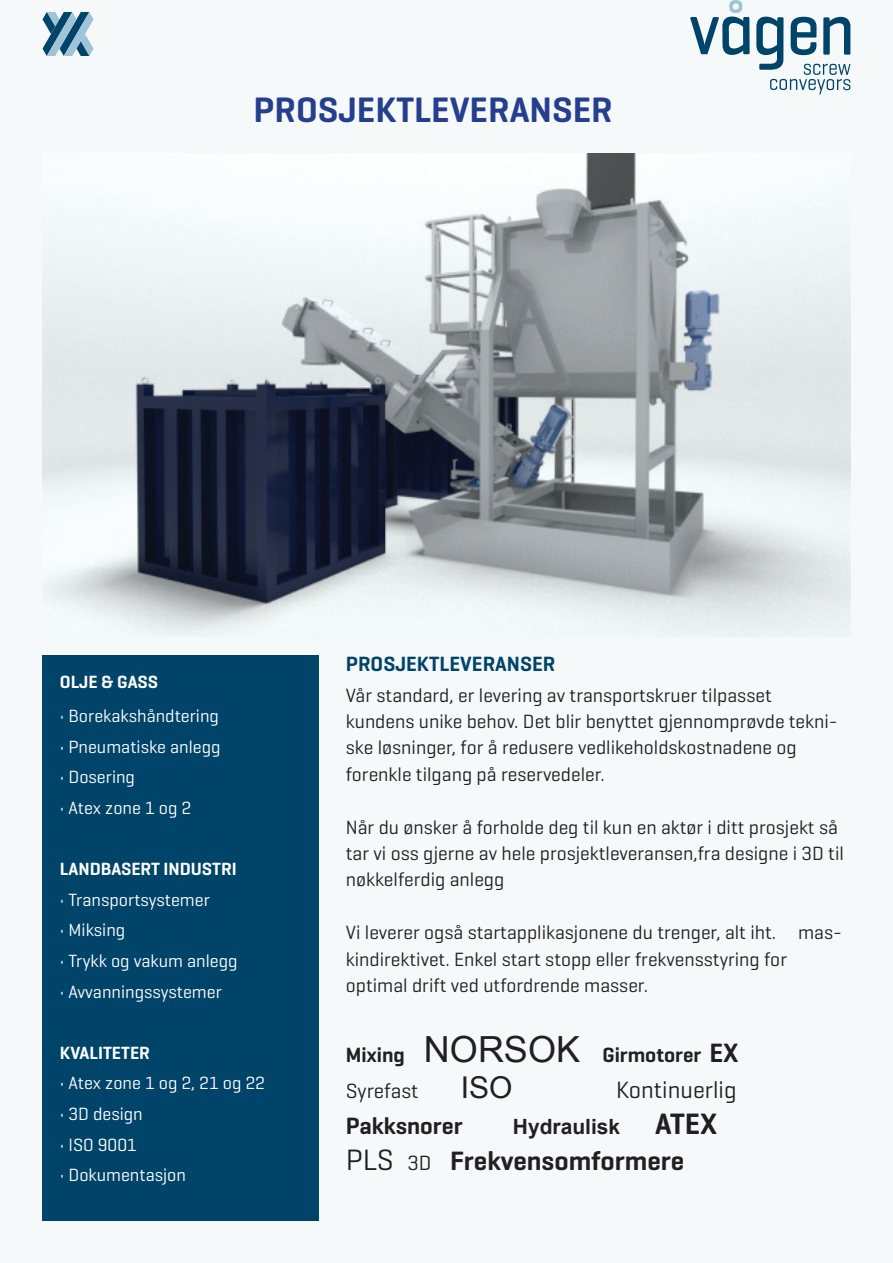
<style>
.page{position:relative;width:893px;height:1263px;background:#f6f9fa}
.page>*{position:absolute;margin:0;border:0;box-sizing:border-box;transform-origin:0 0}
.t1{font:600 36px "Geogrotesque";color:#253f8e}
.t2{font:30px "Arial";color:#231f20}
.t3{font:600 27px "Geogrotesque";color:#231f20}
.t4{font:24px "Geogrotesque";color:#231f20}
.t5{font:600 24px "Geogrotesque";color:#231f20}
.t6{font:600 21px/36px "Geogrotesque";color:#231f20}
.t7{font:600 21px "Geogrotesque";color:#00446a}
.t8{font:700 21px "Arial";color:#231f20}
.t9{font:19.5px/26.4px "Geogrotesque";color:#231f20}
.t10{font:18px "Geogrotesque";color:#fff}
.t11{font:600 18px "Geogrotesque";color:#fff}
.s1{font-family:"Arial";font-weight:400;font-size:36px}
.s2{font-size:27px}
.s3{font-weight:400}
.s4{font-family:"Geogrotesque";font-weight:600;font-size:30px}
.s5{font-weight:400;font-size:30px}
.s6{font-weight:400;font-size:21px}
</style>
<div class="page">
<div style="left:43px;top:655px;width:276px;height:565px;background:#00446a"></div>
<svg style="left:43px;top:12px;width:51px;height:44px"></svg>
<svg style="left:690px;top:0;width:60px;height:55px"></svg>
<svg style="left:756px;top:17px;width:94px;height:77px"></svg>
<img style="left:43px;top:153px;width:807px;height:483px">
<h1 class="t1" style="left:254px;top:87px;width:361px">PROSJEKTLEVERANSER</h1>
<p class="t11" style="left:60px;top:670px;width:100px">OLJE &amp; GASS</p>
<p class="t10" style="left:60px;top:705px;width:161px">• Borekakshåndtering</p>
<p class="t10" style="left:60px;top:735px;width:162px">• Pneumatiske anlegg</p>
<p class="t10" style="left:60px;top:766px;width:77px">• Dosering</p>
<p class="t10" style="left:60px;top:796px;width:133px">• Atex zone 1 og 2</p>
<p class="t11" style="left:60px;top:858px;width:178px">LANDBASERT INDUSTRI</p>
<p class="t10" style="left:60px;top:888px;width:151px">• Transportsystemer</p>
<p class="t10" style="left:60px;top:919px;width:67px">• Miksing</p>
<p class="t10" style="left:60px;top:949px;width:179px">• Trykk og vakum anlegg</p>
<p class="t10" style="left:60px;top:980px;width:163px">• Avvanningssystemer</p>
<p class="t11" style="left:60px;top:1041px;width:92px">KVALITETER</p>
<p class="t10" style="left:60px;top:1072px;width:207px">• Atex zone 1 og 2, 21 og 22</p>
<p class="t10" style="left:60px;top:1102px;width:84px">• 3D design</p>
<p class="t10" style="left:60px;top:1133px;width:78px">• ISO 9001</p>
<p class="t10" style="left:60px;top:1164px;width:128px">• Dokumentasjon</p>
<p class="t7" style="left:346px;top:650px;width:211px">PROSJEKTLEVERANSER</p>
<p class="t9" style="left:346px;top:681px;width:493px">Vår standard, er levering av transportskruer tilpasset kundens unike behov. Det blir benyttet gjennomprøvde tekni&shy;ske løsninger, for å redusere vedlikeholdskostnadene og forenkle tilgang på reservedeler.</p>
<p class="t9" style="left:346px;top:813px;width:499px">Når du ønsker å forholde deg til kun en aktør i ditt prosjekt så tar vi oss gjerne av hele prosjektleveransen,fra designe i 3D til nøkkelferdig anlegg</p>
<p class="t9" style="left:346px;top:919px;width:498px">Vi leverer også startapplikasjonene du trenger, alt iht. mas&shy;kindirektivet. Enkel start stopp eller frekvensstyring for optimal drift ved utfordrende masser.</p>
<p class="t6" style="left:346px;top:1036px;width:394px">Mixing <span class="s1">NORSOK</span> Girmotorer <span class="s2">EX<br></span><span class="s3">Syrefast</span></p>
<h2 class="t2" style="left:461px;top:1067px;width:53px">ISO</h2>
<p class="t4" style="left:616px;top:1074px;width:122px">Kontinuerlig</p>
<p class="t5" style="left:346px;top:1110px;width:118px">Pakksnorer</p>
<p class="t8" style="left:513px;top:1112px;width:206px">Hydraulisk <span class="s4">ATEX</span></p>
<h3 class="t3" style="left:346px;top:1144px;width:340px"><span class="s5">PLS</span> <span class="s6">3D</span> Frekvensomformere</h3>
</div>
